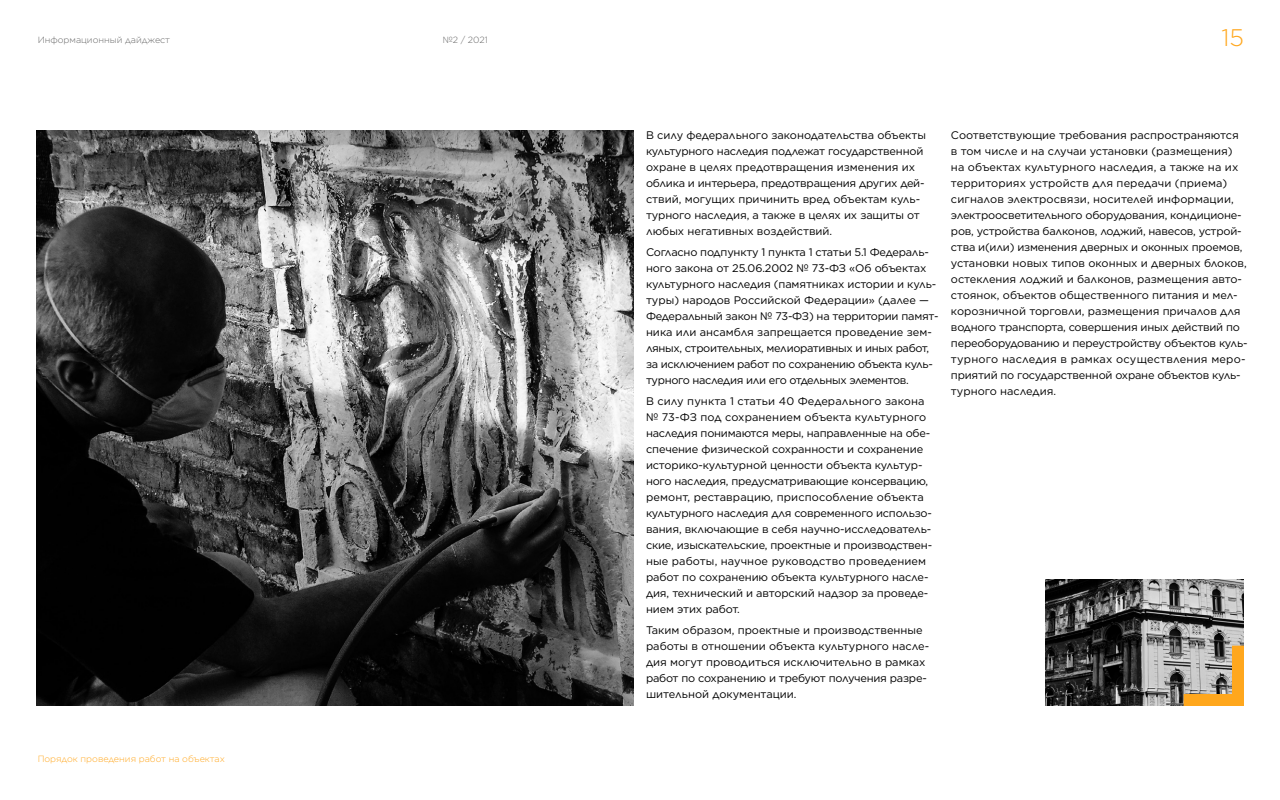
<style>
.page{position:relative;width:1280px;height:800px;background:#fff}
.page>*{position:absolute;margin:0;border:0;box-sizing:border-box;transform-origin:0 0}
.t1{font:300 24px "Gotham";color:#ffa71d}
.t2{font:11px/16px "Gotham";letter-spacing:-.015em;color:#000}
.t3{font:300 9px "Gotham";color:#ffa71d}
.t4{font:300 9px "Gotham";color:#666}
</style>
<div class="page">
<img style="left:36px;top:130px;width:598px;height:576px">
<img style="left:1045px;top:580px;width:199px;height:126px">
<svg style="left:1172px;top:634px;width:72px;height:72px;background:#ae9875"></svg>
<p class="t4" style="left:38px;top:34px;width:134px">Информационный дайджест</p>
<p class="t4" style="left:443px;top:34px;width:47px">№2 / 2021</p>
<p class="t3" style="left:38px;top:753px;width:189px">Порядок проведения работ на объектах</p>
<h1 class="t1" style="left:1221px;top:23px;width:24px">15</h1>
<p class="t2" style="left:646px;top:127px;width:282px">В силу федерального законодательства объекты культурного наследия подлежат государственной охране в целях предотвращения изменения их облика и интерьера, предотвращения других дей&shy;ствий, могущих причинить вред объектам куль&shy;турного наследия, а также в целях их защиты от любых негативных воздействий.</p>
<p class="t2" style="left:646px;top:244px;width:294px">Согласно подпункту 1 пункта 1 статьи 5.1 Федераль&shy;ного закона от 25.06.2002 № 73-ФЗ «Об объектах культурного наследия (памятниках истории и куль&shy;туры) народов Российской Федерации» (далее — Федеральный закон № 73-ФЗ) на территории памят&shy;ника или ансамбля запрещается проведение зем&shy;ляных, строительных, мелиоративных и иных работ, за исключением работ по сохранению объекта куль&shy;турного наследия или его отдельных элементов.</p>
<p class="t2" style="left:646px;top:393px;width:288px">В силу пункта 1 статьи 40 Федерального закона № 73-ФЗ под сохранением объекта культурного наследия понимаются меры, направленные на обе&shy;спечение физической сохранности и сохранение историко-культурной ценности объекта культур&shy;ного наследия, предусматривающие консервацию, ремонт, реставрацию, приспособление объекта культурного наследия для современного использо&shy;вания, включающие в себя научно-исследователь&shy;ские, изыскательские, проектные и производствен&shy;ные работы, научное руководство проведением работ по сохранению объекта культурного насле&shy;дия, технический и авторский надзор за проведе&shy;нием этих работ.</p>
<p class="t2" style="left:646px;top:622px;width:285px">Таким образом, проектные и производственные работы в отношении объекта культурного насле&shy;дия могут проводиться исключительно в рамках работ по сохранению и требуют получения разре&shy;шительной документации.</p>
<p class="t2" style="left:951px;top:127px;width:298px">Соответствующие требования распространяются в том числе и на случаи установки (размещения) на объектах культурного наследия, а также на их территориях устройств для передачи (приема) сигналов электросвязи, носителей информации, электроосветительного оборудования, кондиционе&shy;ров, устройства балконов, лоджий, навесов, устрой&shy;ства и(или) изменения дверных и оконных проемов, установки новых типов оконных и дверных блоков, остекления лоджий и балконов, размещения авто&shy;стоянок, объектов общественного питания и мел&shy;корозничной торговли, размещения причалов для водного транспорта, совершения иных действий по переоборудованию и переустройству объектов куль&shy;турного наследия в рамках осуществления меро&shy;приятий по государственной охране объектов куль&shy;турного наследия.</p>
</div>
